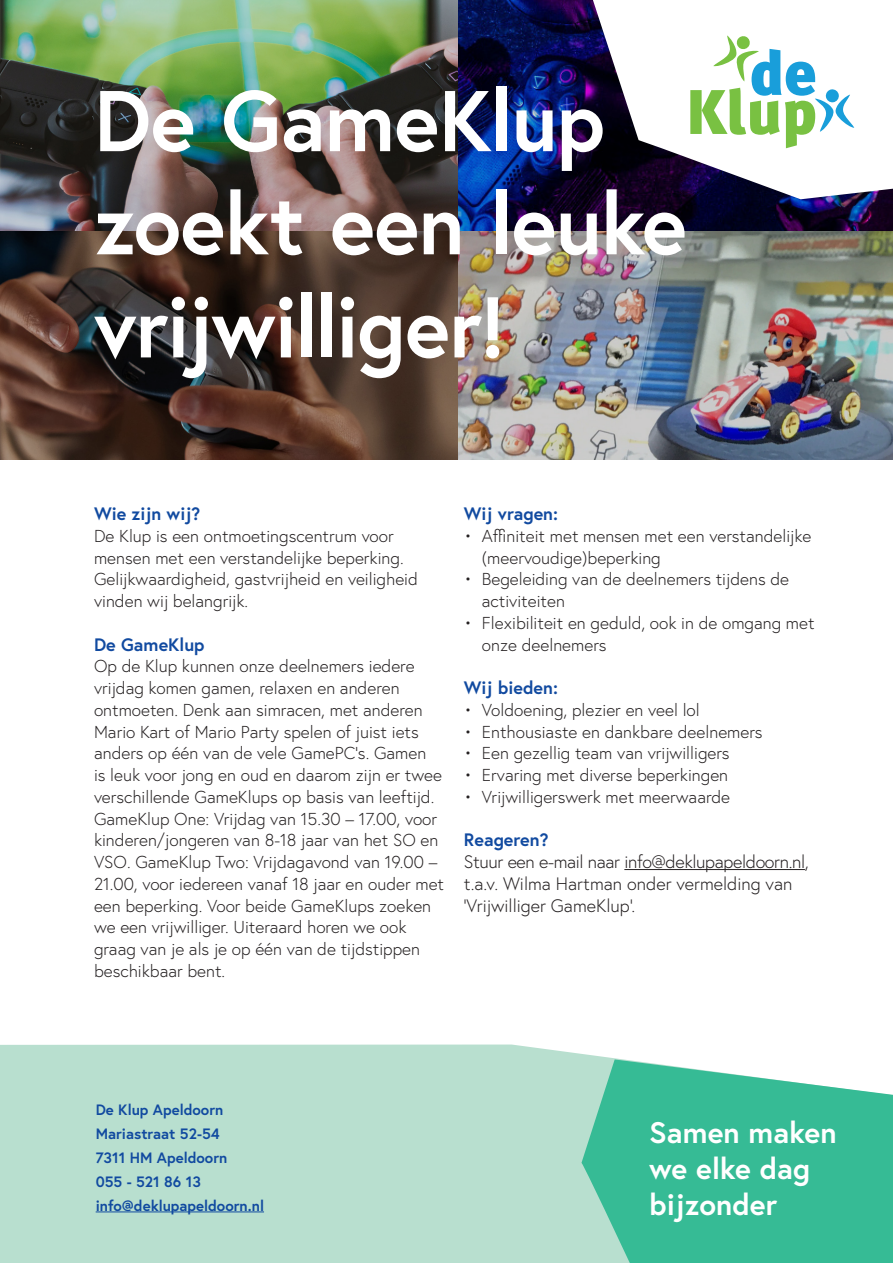
<style>
.page{position:relative;width:893px;height:1263px;background:#fff}
.page>*{position:absolute;margin:0;border:0;box-sizing:border-box;transform-origin:0 0}
.hoofdkop{font:700 85.95px "Europa";letter-spacing:-.015em;color:#fff}
.t1{font:700 29.7px "Europa";color:#fff}
.body{font:300 18px/21.8px "Europa";color:#231f20}
.paragraafkopje{font:700 18px "Europa";color:#114aa0}
.body-2{font:300 17.25px/21.8px "Europa";color:#231f20}
.t2{font:700 15px "Europa";color:#114aa0}
</style>
<div class="page">
<div style="left:0;top:1044px;width:619px;height:219px;background:#b8dfcf"></div>
<svg style="left:581px;top:1059px;width:312px;height:204px;background:#4ec2a1"></svg>
<hr style="left:96px;top:1211px;width:168px;height:1px;background:#114aa0">
<hr style="left:624px;top:869px;width:181px;height:1px;background:#231f20">
<img style="left:0;top:0;width:893px;height:459px">
<svg style="left:588px;top:0;width:305px;height:199px"></svg>
<svg style="left:690px;top:35px;width:164px;height:113px"></svg>
<p class="hoofdkop" style="left:94px;top:62px;width:512px">De GameKlup</p>
<p class="hoofdkop" style="left:94px;top:165px;width:594px">zoekt een leuke</p>
<p class="hoofdkop" style="left:94px;top:269px;width:413px">vrijwilliger!</p>
<p class="paragraafkopje" style="left:94px;top:501px;width:108px">Wie zijn wij?</p>
<p class="body-2" style="left:94px;top:525px;width:325px">De Klup is een ontmoetingscentrum voor mensen met een verstandelijke beperking.<br>Gelijkwaardigheid, gastvrijheid en veiligheid vinden wij belangrijk.</p>
<p class="paragraafkopje" style="left:94px;top:632px;width:112px">De GameKlup</p>
<p class="body-2" style="left:94px;top:655px;width:350px">Op de Klup kunnen onze deelnemers iedere vrijdag komen gamen, relaxen en anderen ontmoeten. Denk aan simracen, met anderen Mario Kart of Mario Party spelen of juist iets anders op één van de vele GamePC’s. Gamen is leuk voor jong en oud en daarom zijn er twee verschillende GameKlups op basis van leeftijd.</p>
<p class="body-2" style="left:94px;top:807px;width:352px">GameKlup One: Vrijdag van 15.30 – 17.00, voor kinderen/jongeren van 8-18 jaar van het SO en VSO. GameKlup Two: Vrijdagavond van 19.00 – 21.00, voor iedereen vanaf 18 jaar en ouder met een beperking. Voor beide GameKlups zoeken we een vrijwilliger. Uiteraard horen we ook graag van je als je op één van de tijdstippen beschikbaar bent.</p>
<p class="paragraafkopje" style="left:464px;top:501px;width:96px">Wij vragen:</p>
<p class="body-2" style="left:482px;top:525px;width:331px;text-indent:-18px">• Affiniteit met mensen met een verstandelijke (meervoudige)beperking</p>
<p class="body-2" style="left:482px;top:568px;width:309px;text-indent:-18px">• Begeleiding van de deelnemers tijdens de activiteiten</p>
<p class="body-2" style="left:482px;top:612px;width:334px;text-indent:-18px">• Flexibiliteit en geduld, ook in de omgang met onze deelnemers</p>
<p class="paragraafkopje" style="left:464px;top:675px;width:96px">Wij bieden:</p>
<p class="body-2" style="left:464px;top:699px;width:237px">• Voldoening, plezier en veel lol</p>
<p class="body-2" style="left:464px;top:720px;width:300px">• Enthousiaste en dankbare deelnemers</p>
<p class="body-2" style="left:464px;top:742px;width:267px">• Een gezellig team van vrijwilligers</p>
<p class="body-2" style="left:464px;top:764px;width:266px">• Ervaring met diverse beperkingen</p>
<p class="body-2" style="left:464px;top:786px;width:268px">• Vrijwilligerswerk met meerwaarde</p>
<p class="paragraafkopje" style="left:464px;top:828px;width:86px">Reageren?</p>
<p class="body" style="left:464px;top:851px;width:346px">Stuur een e-mail naar info@deklupapeldoorn.nl, t.a.v. Wilma Hartman onder vermelding van ‘Vrijwilliger GameKlup’.</p>
<p class="t2" style="left:96px;top:1099px;width:129px">De Klup Apeldoorn</p>
<p class="t2" style="left:96px;top:1123px;width:126px">Mariastraat 52-54</p>
<p class="t2" style="left:96px;top:1147px;width:133px">7311 HM Apeldoorn</p>
<p class="t2" style="left:96px;top:1171px;width:107px">055 - 521 86 13</p>
<p class="t2" style="left:96px;top:1195px;width:170px">info@deklupapeldoorn.nl</p>
<p class="t1" style="left:649px;top:1112px;width:189px">Samen maken</p>
<p class="t1" style="left:649px;top:1148px;width:162px">we elke dag</p>
<p class="t1" style="left:649px;top:1184px;width:129px">bijzonder</p>
</div>
